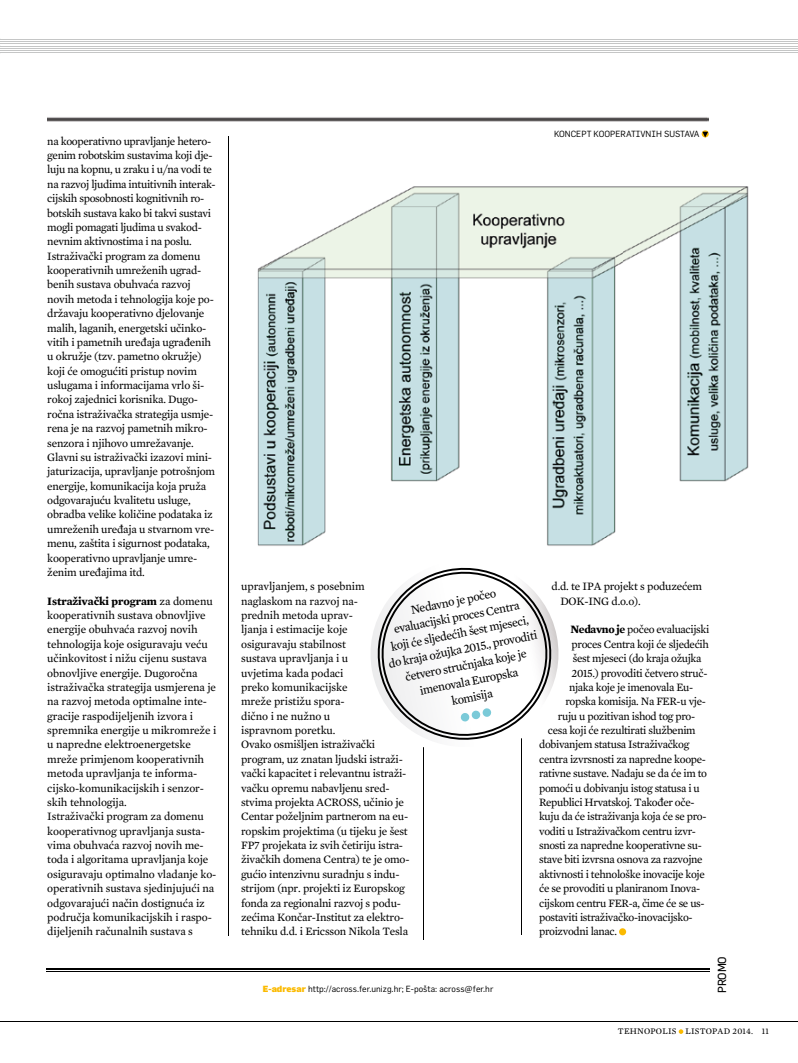
<style>
.page{position:relative;width:798px;height:1063px;background:#fff}
.page>*{position:absolute;margin:0;border:0;box-sizing:border-box;transform-origin:0 0}
.t1{font:12.5px/16.2px "Mercury Text G2";color:#000;text-align:center}
.t2{font:11.5px/14.4px "Mercury Text G2";letter-spacing:-.02em;color:#000}
.t3{font:11.5px "Flama";letter-spacing:-.02em;color:#000}
.t4{font:8.75px "Flama";color:#000}
.t5{font:8.75px "Mercury Text G2";letter-spacing:.02em;color:#000}
.s1{font-weight:700}
.s2{font-weight:900;color:#fbba00}
</style>
<div class="page">
<hr style="left:0;top:1022px;width:797px;height:1px;background:#000">
<svg style="left:678px;top:1029px;width:5px;height:5px"></svg>
<hr style="left:0;top:39px;width:797px;height:1px;background:#c5c6c6">
<hr style="left:0;top:41px;width:797px;height:1px;background:#c5c6c6">
<hr style="left:0;top:46px;width:797px;height:1px;background:#c5c6c6">
<hr style="left:0;top:48px;width:797px;height:1px;background:#c5c6c6">
<hr style="left:0;top:50px;width:797px;height:1px;background:#c5c6c6">
<hr style="left:0;top:53px;width:797px;height:1px;background:#c5c6c6">
<hr style="left:0;top:44px;width:797px;height:1px;background:#c5c6c6">
<hr style="left:423px;top:734px;width:1px;height:205px;background:#000">
<hr style="left:521px;top:633px;width:1px;height:302px;background:#000">
<svg style="left:618px;top:928px;width:8px;height:7px"></svg>
<hr style="left:46px;top:969px;width:663px;height:1px;background:#000">
<hr style="left:46px;top:971px;width:663px;height:1px;background:#000">
<svg style="left:371px;top:626px;width:188px;height:122px"></svg>
<svg style="left:375px;top:567px;width:179px;height:180px"></svg>
<img style="left:47px;top:117px;width:661px;height:5px">
<img style="left:257px;top:186px;width:492px;height:360px">
<svg style="left:702px;top:132px;width:6px;height:5px"></svg>
<hr style="left:228px;top:136px;width:1px;height:799px;background:#000">
<p class="t2" style="left:47px;top:133px;width:170px">na kooperativno upravljanje hetero&shy;genim robotskim sustavima koji dje&shy;luju na kopnu, u zraku i u/na vodi te na razvoj ljudima intuitivnih interak&shy;cijskih sposobnosti kognitivnih ro&shy;botskih sustava kako bi takvi sustavi mogli pomagati ljudima u svakod&shy;nevnim aktivnostima i na poslu.<br>Istraživački program za domenu kooperativnih umreženih ugrad&shy;benih sustava obuhvaća razvoj novih metoda i tehnologija koje po&shy;državaju kooperativno djelovanje malih, laganih, energetski učinko&shy;vitih i pametnih uređaja ugrađenih u okružje (tzv. pametno okružje) koji će omogućiti pristup novim uslugama i informacijama vrlo ši&shy;rokoj zajednici korisnika. Dugo&shy;ročna istraživačka strategija usmje&shy;rena je na razvoj pametnih mikro&shy;senzora i njihovo umrežavanje.<br>Glavni su istraživački izazovi mini&shy;jaturizacija, upravljanje potrošnjom energije, komunikacija koja pruža odgovarajuću kvalitetu usluge, obradba velike količine podataka iz umreženih uređaja u stvarnom vre&shy;menu, zaštita i sigurnost podataka, kooperativno upravljanje umre&shy;ženim uređajima itd.</p>
<p class="t2" style="left:47px;top:593px;width:171px"><span class="s1">Istraživački program</span> za domenu kooperativnih sustava obnovljive energije obuhvaća razvoj novih tehnologija koje osiguravaju veću učinkovitost i nižu cijenu sustava obnovljive energije. Dugoročna istraživačka strategija usmjerena je na razvoj metoda optimalne inte&shy;gracije raspodijeljenih izvora i spremnika energije u mikromreže i u napredne elektroenergetske mreže primjenom kooperativnih metoda upravljanja te informa&shy;cijsko-komunikacijskih i senzor&shy;skih tehnologija.<br>Istraživački program za domenu kooperativnog upravljanja susta&shy;vima obuhvaća razvoj novih me&shy;toda i algoritama upravljanja koje osiguravaju optimalno vladanje ko&shy;operativnih sustava sjedinjujući na odgovarajući način dostignuća iz područja komunikacijskih i raspo&shy;dijeljenih računalnih sustava s</p>
<p class="t4" style="left:554px;top:129px;width:147px">KONCEPT KOOPERATIVNIH SUSTAVA</p>
<p class="t2" style="left:241px;top:579px;width:170px">upravljanjem, s posebnim naglaskom na razvoj na-<br>prednih metoda uprav-<br>ljanja i estimacije koje<br>osiguravaju stabilnost<br>sustava upravljanja i u<br>uvjetima kada podaci<br>preko komunikacijske<br>mreže pristižu spora-<br>dično i ne nužno u<br>ispravnom poretku.<br>Ovako osmišljen istraživački program, uz znatan ljudski istraži&shy;vački kapacitet i relevantnu istraži&shy;vačku opremu nabavljenu sred&shy;stvima projekta ACROSS, učinio je<br>Centar poželjnim partnerom na eu&shy;ropskim projektima (u tijeku je šest<br>FP7 projekata iz svih četiriju istra&shy;živačkih domena Centra) te je omo&shy;gućio intenzivnu suradnju s indu&shy;strijom (npr. projekti iz Europskog fonda za regionalni razvoj s podu&shy;zećima Končar-Institut za elektro&shy;tehniku d.d. i Ericsson Nikola Tesla</p>
<p class="t2" style="left:560px;top:579px;width:143px;text-indent:-9px">d.d. te IPA projekt s poduzećem<br>DOK-ING d.o.o).</p>
<p class="t1" style="left:377px;top:607px;width:152px;rotate:-11deg">Nedavno je počeo<br>evaluacijski proces Centra<br>koji će sljedećih šest mjeseci, do kraja ožujka 2015., provoditi četvero stručnjaka koje je imenovala Europska<br>komisija</p>
<p class="t2" style="left:570px;top:622px;width:140px"><span class="s1">Nedavno je</span> počeo evaluacijski</p>
<p class="t2" style="left:571px;top:636px;width:139px">proces Centra koji će sljedećih</p>
<p class="t2" style="left:572px;top:651px;width:130px">šest mjeseci (do kraja ožujka</p>
<p class="t2" style="left:571px;top:665px;width:137px">2015.) provoditi četvero struč-</p>
<p class="t2" style="left:569px;top:679px;width:126px">njaka koje je imenovala Eu-</p>
<p class="t2" style="left:565px;top:694px;width:142px">ropska komisija. Na FER-u vje-</p>
<p class="t2" style="left:557px;top:708px;width:139px">ruju u pozitivan ishod tog pro-</p>
<p class="t2" style="left:547px;top:722px;width:149px">cesa koji će rezultirati službenim</p>
<p class="t2" style="left:539px;top:737px;width:151px">dobivanjem statusa Istraživačkog</p>
<p class="t2" style="left:539px;top:751px;width:168px">centra izvrsnosti za napredne koope-</p>
<p class="t2" style="left:539px;top:766px;width:169px">rativne sustave. Nadaju se da će im to</p>
<p class="t2" style="left:539px;top:780px;width:162px">pomoći u dobivanju istog statusa i u</p>
<p class="t2" style="left:539px;top:794px;width:157px">Republici Hrvatskoj. Također oče-</p>
<p class="t2" style="left:539px;top:809px;width:169px">kuju da će istraživanja koja će se pro-</p>
<p class="t2" style="left:539px;top:823px;width:158px">voditi u Istraživačkom centru izvr-</p>
<p class="t2" style="left:539px;top:837px;width:164px">snosti za napredne kooperativne su-</p>
<p class="t2" style="left:539px;top:852px;width:165px">stave biti izvrsna osnova za razvojne</p>
<p class="t2" style="left:539px;top:866px;width:167px">aktivnosti i tehnološke inovacije koje</p>
<p class="t2" style="left:539px;top:881px;width:162px">će se provoditi u planiranom Inova-</p>
<p class="t2" style="left:539px;top:895px;width:167px">cijskom centru FER-a, čime će se us-</p>
<p class="t2" style="left:539px;top:909px;width:155px">postaviti istraživačko-inovacijsko-</p>
<p class="t2" style="left:539px;top:924px;width:79px">proizvodni lanac.</p>
<p class="t4" style="left:263px;top:984px;width:232px"><span class="s2">E-adresar</span> http://across.fer.unizg.hr; E-pošta: across@fer.hr</p>
<p class="t3" style="left:714px;top:993px;width:38px;rotate:-90deg">PROMO</p>
<p class="t5" style="left:617px;top:1025px;width:152px">TEHNOPOLIS LISTOPAD 2014. 11</p>
</div>
